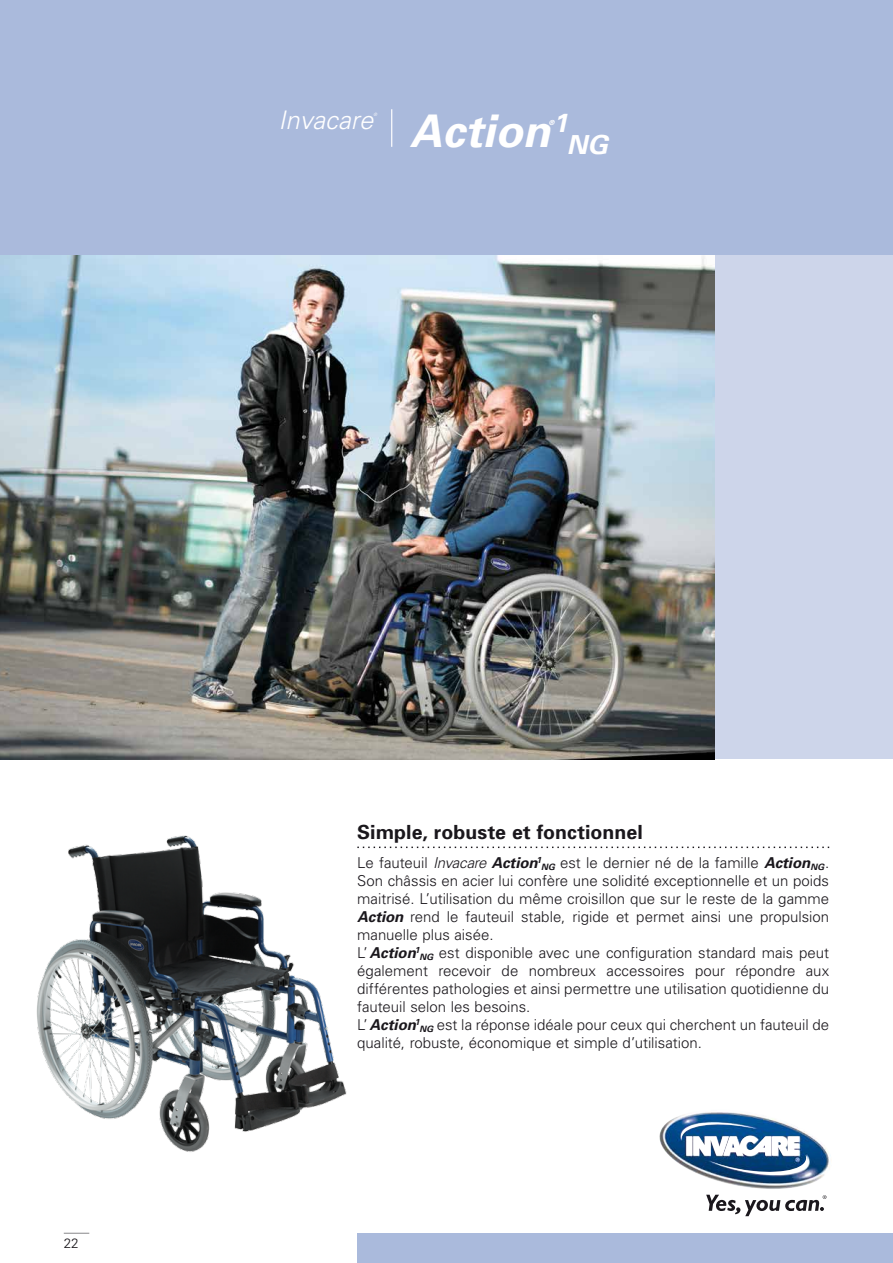
<style>
.page{position:relative;width:893px;height:1263px;background:#fff}
.page>*{position:absolute;margin:0;border:0;box-sizing:border-box;transform-origin:0 0}
.t1{font:italic 700 45px "Univers";color:#fff}
.t2{font:italic 700 26.25px/22.5px "Univers";color:#fff}
.t3{font:italic 300 25.5px "Univers";color:#fff}
.t4{font:700 19.5px "Univers";letter-spacing:.005em;color:#1a171c}
.t5{font:300 15px/18px "Univers";color:#1a171c}
.t6{font:300 13.5px "Univers";color:#1a171c}
.t7{font:italic 700 7.05px "Univers";color:#fff}
.t8{font:italic 300 4.5px "Univers";color:#fff}
.s1{font-style:italic}
.s2{font-weight:700;font-style:italic}
</style>
<div class="page">
<div style="left:0;top:0;width:893px;height:255px;background:#aabadc"></div>
<div style="left:714px;top:255px;width:179px;height:504px;background:#cdd5ea"></div>
<img style="left:0;top:255px;width:714px;height:504px">
<div style="left:357px;top:1233px;width:536px;height:30px;background:#aabadc"></div>
<img style="left:36px;top:835px;width:311px;height:317px">
<img style="left:659px;top:1112px;width:171px;height:77px">
<img style="left:681px;top:1119px;width:128px;height:60px">
<svg style="left:706px;top:1195px;width:120px;height:21px"></svg>
<svg style="left:357px;top:846px;width:472px;height:2px"></svg>
<hr style="left:391px;top:109px;width:1px;height:38px;background:#fff">
<svg style="left:64px;top:1233px;width:25px;height:1px"></svg>
<h3 class="t3" style="left:279px;top:105px;width:96px">Invacare</h3>
<p class="t8" style="left:373px;top:111px;width:5px">®</p>
<h1 class="t1" style="left:410px;top:104px;width:142px">Action</h1>
<p class="t7" style="left:549px;top:118px;width:7px">®</p>
<h2 class="t2" style="left:567px;top:111px;width:43px;text-indent:-14px">1<br>NG</h2>
<p class="t6" style="left:64px;top:1235px;width:17px">22</p>
<h3 class="t4" style="left:357px;top:819px;width:287px">Simple, robuste et fonctionnel</h3>
<p class="t5" style="left:357px;top:853px;width:474px">Le fauteuil <span class="s1">Invacare</span> <span class="s2">Action</span><sup>1</sup><sub>NG</sub> est le dernier né de la famille <span class="s2">Action</span><sub>NG</sub>.<br>Son châssis en acier lui confère une solidité exceptionnelle et un poids maitrisé. L’utilisation du même croisillon que sur le reste de la gamme <span class="s2">Action</span> rend le fauteuil stable, rigide et permet ainsi une propulsion manuelle plus aisée.<br>L’<span class="s2">Action</span><sup>1</sup><sub>NG</sub> est disponible avec une configuration standard mais peut également recevoir de nombreux accessoires pour répondre aux différentes pathologies et ainsi permettre une utilisation quotidienne du fauteuil selon les besoins.<br>L’<span class="s2">Action</span><sup>1</sup><sub>NG</sub> est la réponse idéale pour ceux qui cherchent un fauteuil de qualité, robuste, économique et simple d’utilisation.</p>
</div>
